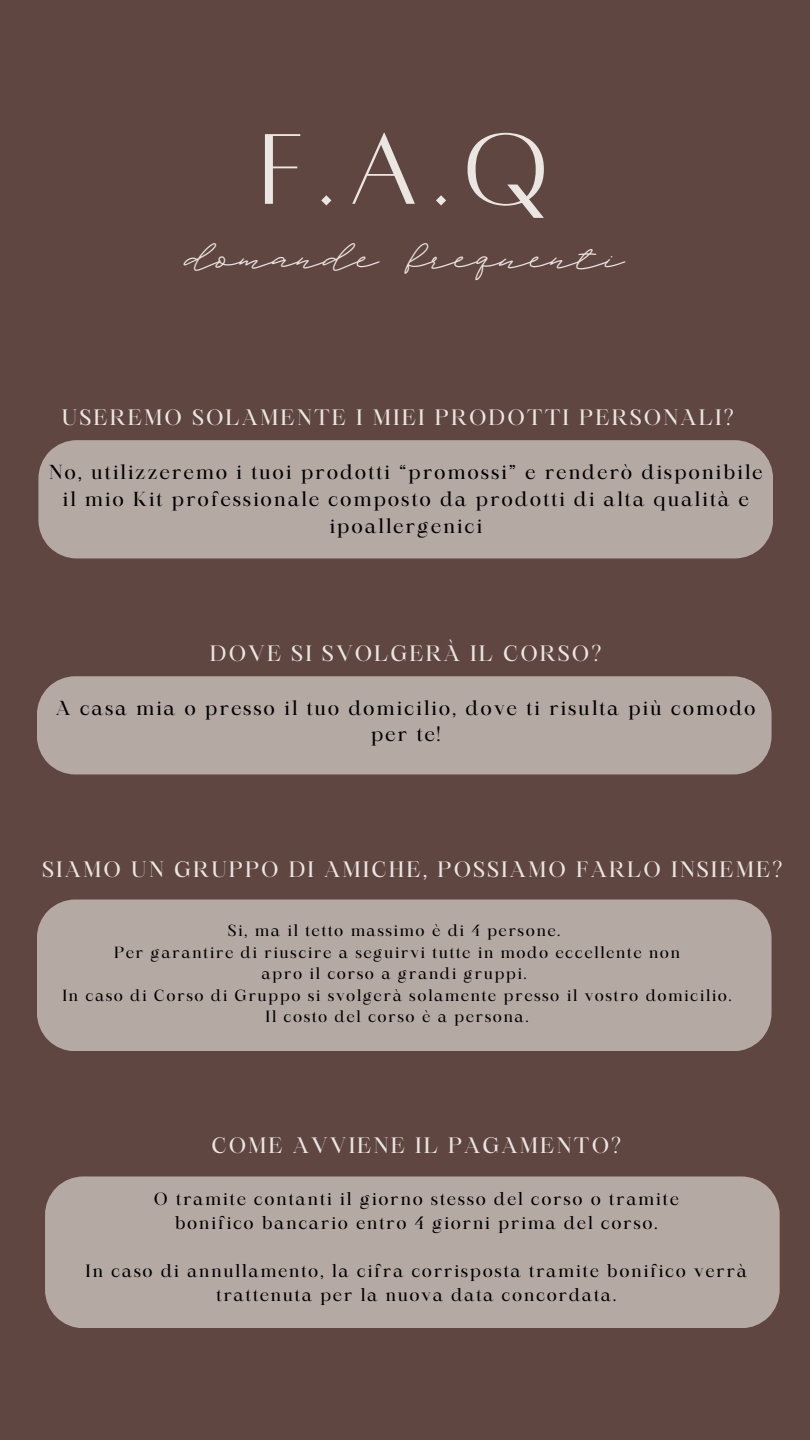
<style>
.page{position:relative;width:810px;height:1440px;background:#5f4641}
.page>*{position:absolute;margin:0;border:0;box-sizing:border-box;transform-origin:0 0}
.t1{font:110.8px "Alta regular";color:#eae6e2}
.t2{font:42px "Scandilover Script";color:#eae6e2}
.t3{font:21.4px "Maharlika";letter-spacing:.095em;color:#eae6e2}
.t4{font:19.4px/27px "Maharlika";letter-spacing:.095em;color:#000;text-align:center}
.t5{font:17.2px/23.9px "Maharlika";letter-spacing:.095em;color:#000;text-align:center}
.t6{font:15.5px "Maharlika";letter-spacing:.095em;color:#000}
</style>
<div class="page">
<div style="left:38px;top:440px;width:735px;height:118px;background:#b5a9a4"></div>
<div style="left:37px;top:676px;width:734px;height:98px;background:#b5a9a4"></div>
<div style="left:37px;top:900px;width:735px;height:151px;background:#b5a9a4"></div>
<div style="left:45px;top:1176px;width:735px;height:152px;background:#b5a9a4"></div>
<h1 class="t1" style="left:260px;top:115px;width:291px">F.A.Q</h1>
<h2 class="t2" style="left:186px;top:241px;width:440px">domande frequenti</h2>
<h3 class="t3" style="left:62px;top:408px;width:674px">USEREMO SOLAMENTE I MIEI PRODOTTI PERSONALI?</h3>
<h4 class="t4" style="left:49px;top:460px;width:715px">No, utilizzeremo i tuoi prodotti “promossi” e renderò disponibile il mio Kit professionale composto da prodotti di alta qualità e ipoallergenici</h4>
<h3 class="t3" style="left:210px;top:644px;width:393px">DOVE SI SVOLGERÀ IL CORSO?</h3>
<h4 class="t4" style="left:56px;top:696px;width:701px">A casa mia o presso il tuo domicilio, dove ti risulta più comodo per te!</h4>
<h3 class="t3" style="left:42px;top:860px;width:742px">SIAMO UN GRUPPO DI AMICHE, POSSIAMO FARLO INSIEME?</h3>
<p class="t6" style="left:228px;top:924px;width:334px">Si, ma il tetto massimo è di 4 persone.</p>
<p class="t6" style="left:114px;top:946px;width:568px">Per garantire di riuscire a seguirvi tutte in modo eccellente non</p>
<p class="t6" style="left:262px;top:968px;width:267px">apro il corso a grandi gruppi.</p>
<p class="t6" style="left:62px;top:989px;width:671px">In caso di Corso di Gruppo si svolgerà solamente presso il vostro domicilio.</p>
<p class="t6" style="left:265px;top:1011px;width:265px">Il costo del corso è a persona.</p>
<h3 class="t3" style="left:211px;top:1137px;width:411px">COME AVVIENE IL PAGAMENTO?</h3>
<p class="t5" style="left:154px;top:1189px;width:527px">O tramite contanti il giorno stesso del corso o tramite</p>
<p class="t5" style="left:175px;top:1213px;width:485px">bonifico bancario entro 4 giorni prima del corso.</p>
<p class="t5" style="left:86px;top:1260px;width:663px">In caso di annullamento, la cifra corrisposta tramite bonifico verrà trattenuta per la nuova data concordata.</p>
</div>
